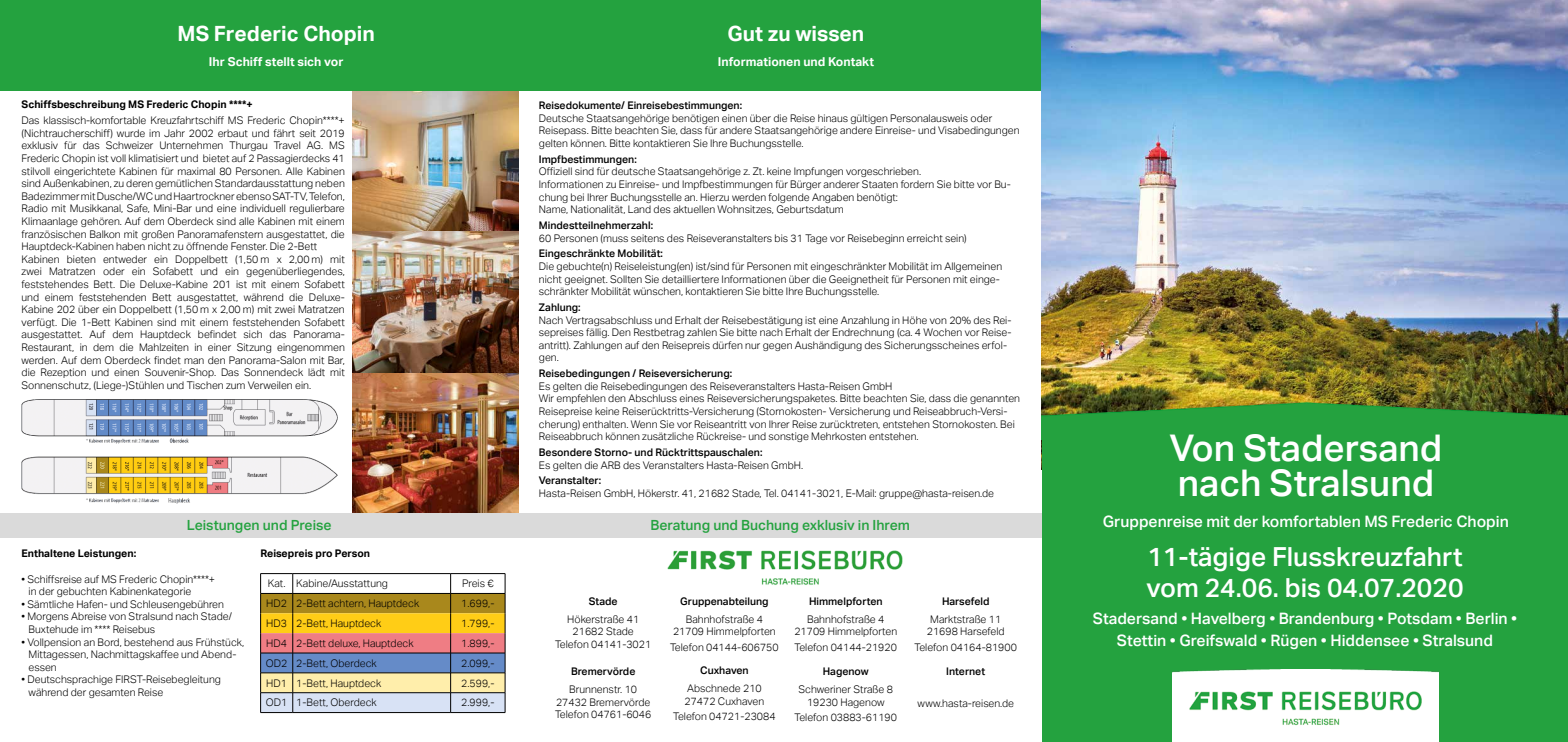
<style>
.page{position:relative;width:1568px;height:742px;background:#fff}
.page>*{position:absolute;margin:0;border:0;box-sizing:border-box;transform-origin:0 0}
.t1{font:500 36.75px/35px "Aktiv Grotesk";color:#fff}
.t2{font:500 26.25px/31.5px "Aktiv Grotesk";color:#fff}
.t3{font:700 21px "Aktiv Grotesk";color:#fff}
.t4{font:500 15.75px/22.8px "Aktiv Grotesk";color:#fff;text-align:center}
.t5{font:500 14px "Aktiv Grotesk";color:#24a23f}
.t6{font:700 12.25px "Aktiv Grotesk";color:#fff}
.t7{font:300 10.5px/12.6px "Aktiv Grotesk";color:#000}
.t8{font:500 10.5px "Aktiv Grotesk";color:#000}
.t9{font:700 10.5px "Aktiv Grotesk";color:#000}
</style>
<div class="page">
<img style="left:352px;top:90px;width:166px;height:423px">
<div style="left:0;top:0;width:1042px;height:90px;background:#24a23f"></div>
<img style="left:1042px;top:0;width:526px;height:402px">
<div style="left:0;top:513px;width:1042px;height:25px;background:#dadada"></div>
<img style="left:667px;top:550px;width:236px;height:35px">
<div style="left:1042px;top:435px;width:526px;height:307px;background:#24a23f"></div>
<hr style="left:260px;top:712px;width:33px;height:1px;background:#000">
<hr style="left:293px;top:712px;width:158px;height:1px;background:#000">
<hr style="left:451px;top:712px;width:54px;height:1px;background:#000">
<svg style="left:260px;top:573px;width:246px;height:139px;background:#ccb58f"></svg>
<hr style="left:260px;top:593px;width:33px;height:1px;background:#000">
<hr style="left:293px;top:593px;width:158px;height:1px;background:#000">
<hr style="left:451px;top:593px;width:54px;height:1px;background:#000">
<img style="left:1042px;top:402px;width:526px;height:33px">
<img style="left:1173px;top:669px;width:266px;height:72px">
<img style="left:22px;top:399px;width:315px;height:105px">
<h3 class="t3" style="left:178px;top:21px;width:199px">MS Frederic Chopin</h3>
<p class="t6" style="left:209px;top:55px;width:136px">Ihr Schiff stellt sich vor</p>
<p class="t9" style="left:22px;top:98px;width:233px">Schiffsbeschreibung MS Frederic Chopin ****+</p>
<p class="t7" style="left:22px;top:114px;width:325px">Das klassisch-komfortable Kreuzfahrtschiff MS Frederic Chopin****+ (Nichtraucherschiff) wurde im Jahr 2002 erbaut und fährt seit 2019 exklusiv für das Schweizer Unternehmen Thurgau Travel AG. MS Frederic Chopin ist voll klimatisiert und bietet auf 2 Passagierdecks 41 stilvoll eingerichtete Kabinen für maximal 80 Personen. Alle Kabinen sind Außenkabinen, zu deren gemütlichen Standardausstattung neben Badezimmer mit Dusche/WC und Haartrockner ebenso SAT-TV, Telefon, Radio mit Musikkanal, Safe, Mini-Bar und eine individuell regulierbare Klimaanlage gehören. Auf dem Oberdeck sind alle Kabinen mit einem französischen Balkon mit großen Panoramafenstern ausgestattet, die Hauptdeck-Kabinen haben nicht zu öffnende Fenster. Die 2-Bett Kabinen bieten entweder ein Doppelbett (1,50 m x 2,00 m) mit zwei Matratzen oder ein Sofabett und ein gegenüberliegendes, feststehendes Bett. Die Deluxe-Kabine 201 ist mit einem Sofabett und einem feststehenden Bett ausgestattet, während die Deluxe-Kabine 202 über ein Doppelbett (1,50 m x 2,00 m) mit zwei Matratzen verfügt. Die 1-Bett Kabinen sind mit einem feststehenden Sofabett ausgestattet. Auf dem Hauptdeck befindet sich das Panorama-Restaurant, in dem die Mahlzeiten in einer Sitzung eingenommen werden. Auf dem Oberdeck findet man den Panorama-Salon mit Bar, die Rezeption und einen Souvenir-Shop. Das Sonnendeck lädt mit Sonnenschutz, (Liege-)Stühlen und Tischen zum Verweilen ein.</p>
<h3 class="t5" style="left:187px;top:517px;width:146px">Leistungen und Preise</h3>
<p class="t9" style="left:22px;top:547px;width:116px">Enthaltene Leistungen:</p>
<p class="t7" style="left:29px;top:572px;width:188px;text-indent:-7px">• Schiffsreise auf MS Frederic Chopin****+ in der gebuchten Kabinenkategorie</p>
<p class="t7" style="left:22px;top:598px;width:204px">• Sämtliche Hafen- und Schleusengebühren</p>
<p class="t7" style="left:29px;top:610px;width:205px;text-indent:-7px">• Morgens Abreise von Stralsund nach Stade/<br>Buxtehude im **** Reisebus</p>
<p class="t7" style="left:29px;top:635px;width:217px;text-indent:-7px">• Vollpension an Bord, bestehend aus Frühstück,<br>Mittagessen, Nachmittagskaffee und Abend&shy;essen</p>
<p class="t7" style="left:29px;top:673px;width:194px;text-indent:-7px">• Deutschsprachige FIRST-Reisebegleitung während der gesamten Reise</p>
<p class="t9" style="left:260px;top:547px;width:111px">Reisepreis pro Person</p>
<p class="t7" style="left:268px;top:577px;width:122px">Kat. Kabine/Ausstattung</p>
<p class="t7" style="left:462px;top:577px;width:33px">Preis €</p>
<p class="t7" style="left:266px;top:597px;width:154px">HD2 2-Bett achtern, Hauptdeck</p>
<p class="t7" style="left:461px;top:597px;width:35px">1.699,-</p>
<p class="t7" style="left:266px;top:617px;width:116px">HD3 2-Bett, Hauptdeck</p>
<p class="t7" style="left:461px;top:617px;width:35px">1.799,-</p>
<p class="t7" style="left:266px;top:637px;width:149px">HD4 2-Bett deluxe, Hauptdeck</p>
<p class="t7" style="left:461px;top:637px;width:35px">1.899,-</p>
<p class="t7" style="left:266px;top:656px;width:112px">OD2 2-Bett, Oberdeck</p>
<p class="t7" style="left:461px;top:656px;width:35px">2.099,-</p>
<p class="t7" style="left:266px;top:676px;width:116px">HD1 1-Bett, Hauptdeck</p>
<p class="t7" style="left:461px;top:676px;width:35px">2.599,-</p>
<p class="t7" style="left:266px;top:696px;width:112px">OD1 1-Bett, Oberdeck</p>
<p class="t7" style="left:461px;top:696px;width:35px">2.999,-</p>
<h3 class="t3" style="left:727px;top:21px;width:138px">Gut zu wissen</h3>
<p class="t6" style="left:718px;top:55px;width:158px">Informationen und Kontakt</p>
<p class="t8" style="left:539px;top:99px;width:205px">Reisedokumente/ Einreisebestimmungen:</p>
<p class="t7" style="left:539px;top:112px;width:482px">Deutsche Staatsangehörige benötigen einen über die Reise hinaus gültigen Personalausweis oder<br>Reisepass. Bitte beachten Sie, dass für andere Staatsangehörige andere Einreise- und Visabedingungen gelten können. Bitte kontaktieren Sie Ihre Buchungsstelle.</p>
<p class="t8" style="left:539px;top:153px;width:99px">Impfbestimmungen:</p>
<p class="t7" style="left:539px;top:165px;width:473px">Offiziell sind für deutsche Staatsangehörige z. Zt. keine Impfungen vorgeschrieben.<br>Informationen zu Einreise- und Impfbestimmungen für Bürger anderer Staaten fordern Sie bitte vor Bu&shy;chung bei Ihrer Buchungsstelle an. Hierzu werden folgende Angaben benötigt:<br>Name, Nationalität, Land des aktuellen Wohnsitzes, Geburtsdatum</p>
<p class="t8" style="left:539px;top:219px;width:116px">Mindestteilnehmerzahl:</p>
<p class="t7" style="left:539px;top:232px;width:429px">60 Personen (muss seitens des Reiseveranstalters bis 31 Tage vor Reisebeginn erreicht sein)</p>
<p class="t8" style="left:539px;top:247px;width:126px">Eingeschränkte Mobilität:</p>
<p class="t7" style="left:539px;top:260px;width:465px">Die gebuchte(n) Reiseleistung(en) ist/sind für Personen mit eingeschränkter Mobilität im Allgemeinen nicht geeignet. Sollten Sie detailliertere Informationen über die Geeignetheit für Personen mit einge&shy;schränkter Mobilität wünschen, kontaktieren Sie bitte Ihre Buchungsstelle.</p>
<p class="t8" style="left:539px;top:301px;width:43px">Zahlung:</p>
<p class="t7" style="left:539px;top:313px;width:474px">Nach Vertragsabschluss und Erhalt der Reisebestätigung ist eine Anzahlung in Höhe von 20% des Rei&shy;sepreises fällig. Den Restbetrag zahlen Sie bitte nach Erhalt der Endrechnung (ca. 4 Wochen vor Reise&shy;antritt). Zahlungen auf den Reisepreis dürfen nur gegen Aushändigung des Sicherungsscheines erfol&shy;gen.</p>
<p class="t8" style="left:539px;top:367px;width:195px">Reisebedingungen / Reiseversicherung:</p>
<p class="t7" style="left:539px;top:380px;width:483px">Es gelten die Reisebedingungen des Reiseveranstalters Hasta-Reisen GmbH<br>Wir empfehlen den Abschluss eines Reiseversicherungspaketes. Bitte beachten Sie, dass die genannten Reisepreise keine Reiserücktritts-Versicherung (Stornokosten- Versicherung und Reiseabbruch-Versi&shy;cherung) enthalten. Wenn Sie vor Reiseantritt von Ihrer Reise zurücktreten, entstehen Stornokosten. Bei Reiseabbruch können zusätzliche Rückreise- und sonstige Mehrkosten entstehen.</p>
<p class="t8" style="left:539px;top:446px;width:225px">Besondere Storno- und Rücktrittspauschalen:</p>
<p class="t7" style="left:539px;top:458px;width:266px">Es gelten die ARB des Veranstalters Hasta-Reisen GmbH.</p>
<p class="t8" style="left:539px;top:474px;width:64px">Veranstalter:</p>
<p class="t7" style="left:539px;top:487px;width:457px">Hasta-Reisen GmbH, Hökerstr. 41, 21682 Stade, Tel. 04141-3021, E-Mail: gruppe@hasta-reisen.de</p>
<h3 class="t5" style="left:650px;top:517px;width:261px">Beratung und Buchung exklusiv in Ihrem</h3>
<p class="t8" style="left:589px;top:595px;width:30px">Stade</p>
<p class="t7" style="left:555px;top:612px;width:98px;text-align:center">Hökerstraße 41<br>21682 Stade<br>Telefon 04141-3021</p>
<p class="t8" style="left:571px;top:665px;width:66px">Bremervörde</p>
<p class="t7" style="left:555px;top:683px;width:98px;text-align:center">Brunnenstr. 10<br>27432 Bremervörde<br>Telefon 04761-6046</p>
<p class="t8" style="left:680px;top:595px;width:90px">Gruppenabteilung</p>
<p class="t7" style="left:673px;top:612px;width:104px;text-align:center">Bahnhofstraße 4<br>21709 Himmelpforten</p>
<p class="t7" style="left:670px;top:640px;width:110px">Telefon 04144-606750</p>
<p class="t8" style="left:700px;top:664px;width:50px">Cuxhaven</p>
<p class="t7" style="left:684px;top:682px;width:81px">Abschnede 210<br>27472 Cuxhaven</p>
<p class="t7" style="left:673px;top:710px;width:104px">Telefon 04721-23084</p>
<p class="t8" style="left:809px;top:595px;width:75px">Himmelpforten</p>
<p class="t7" style="left:794px;top:612px;width:104px;text-align:center">Bahnhofstraße 4<br>21709 Himmelpforten</p>
<p class="t7" style="left:794px;top:640px;width:104px">Telefon 04144-21920</p>
<p class="t8" style="left:823px;top:665px;width:48px">Hagenow</p>
<p class="t7" style="left:798px;top:683px;width:96px;text-align:center">Schweriner Straße 8<br>19230 Hagenow</p>
<p class="t7" style="left:794px;top:710px;width:104px">Telefon 03883-61190</p>
<p class="t8" style="left:942px;top:595px;width:49px">Harsefeld</p>
<p class="t7" style="left:927px;top:612px;width:79px;text-align:center">Marktstraße 11<br>21698 Harsefeld</p>
<p class="t7" style="left:914px;top:640px;width:104px">Telefon 04164-81900</p>
<p class="t8" style="left:946px;top:665px;width:40px">Internet</p>
<p class="t7" style="left:917px;top:696px;width:98px">www.hasta-reisen.de</p>
<h1 class="t1" style="left:1169px;top:430px;width:274px">Von Stadersand nach Stralsund</h1>
<h3 class="t4" style="left:1103px;top:510px;width:407px">Gruppenreise mit der komfortablen MS Frederic Chopin</h3>
<h2 class="t2" style="left:1146px;top:541px;width:319px">11-tägige Flusskreuzfahrt vom 24.06. bis 04.07.2020</h2>
<h3 class="t4" style="left:1092px;top:606px;width:426px">Stadersand • Havelberg • Brandenburg • Potsdam • Berlin •<br>Stettin • Greifswald • Rügen • Hiddensee • Stralsund</h3>
</div>
